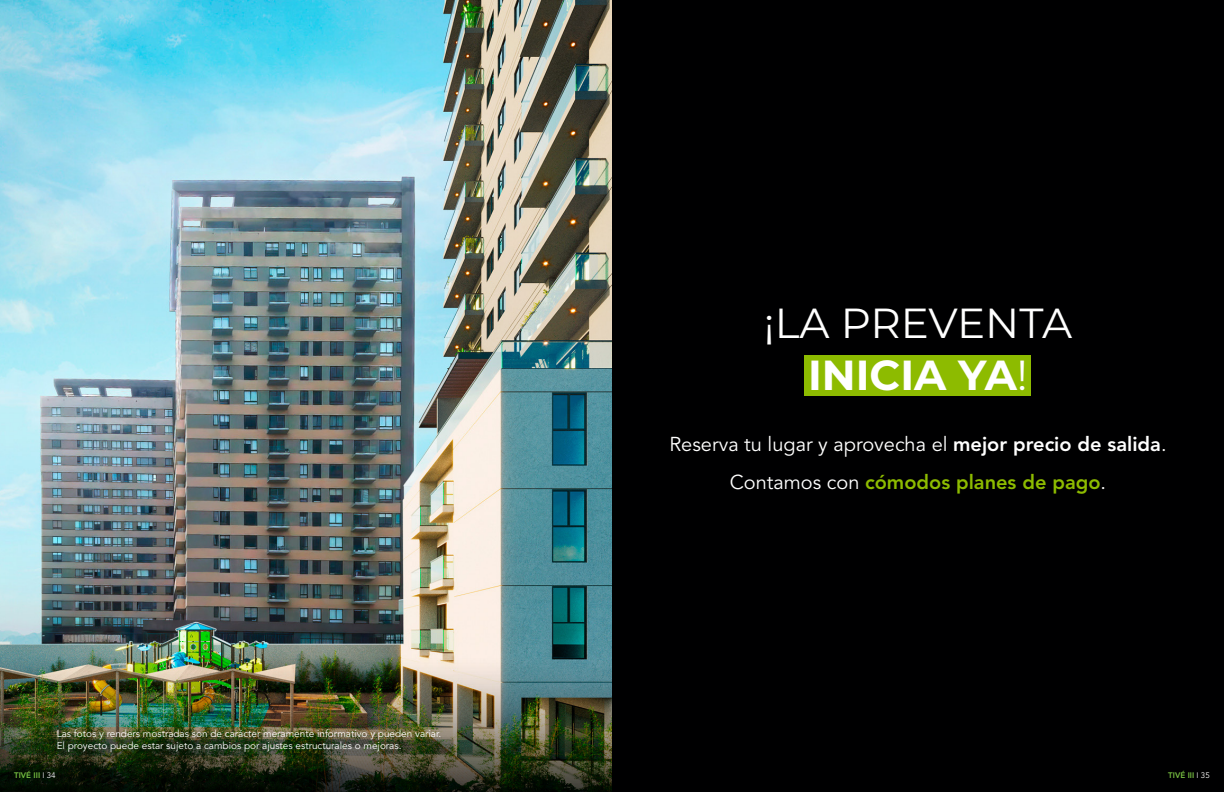
<style>
.page{position:relative;width:1224px;height:792px;background:#fff}
.page>*{position:absolute;margin:0;border:0;box-sizing:border-box;transform-origin:0 0}
.t1{font:42px/52px "Montserrat";letter-spacing:-.005em;color:#fff;text-align:center}
.t2{font:20px/38px "Avenir LT Std";color:#fff;text-align:center}
.t3{font:10px/12px "Avenir LT Std";color:#fff}
.t4{font:800 8px "Avenir LT Std";color:#78c042}
.s1{font-weight:700}
.s2{font-weight:800}
.s3{font-weight:800;color:#8dbb00}
.s4{font-weight:300;color:#fff}
.s5{font-weight:400;color:#fff}
</style>
<div class="page">
<img style="left:0;top:0;width:612px;height:654px">
<img style="left:0;top:654px;width:612px;height:138px">
<div style="left:612px;top:0;width:612px;height:792px;background:#000001"></div>
<div style="left:804px;top:355px;width:227px;height:41px;background:#8dbb00"></div>
<h1 class="t1" style="left:764px;top:296px;width:310px">¡LA PREVENTA<br><span class="s1">INICIA YA</span>!</h1>
<p class="t3" style="left:57px;top:728px;width:386px">Las fotos y renders mostradas son de carácter meramente informativo y pueden variar.<br>El proyecto puede estar sujeto a cambios por ajustes estructurales o mejoras.</p>
<h2 class="t2" style="left:669px;top:426px;width:499px">Reserva tu lugar y aprovecha el <span class="s2">mejor precio de salida</span>.<br>Contamos con <span class="s3">cómodos planes de pago</span>.</h2>
<p class="t4" style="left:14px;top:770px;width:43px">TIVÉ III <span class="s4">I</span> <span class="s5">34</span></p>
<p class="t4" style="left:1168px;top:770px;width:43px">TIVÉ III <span class="s4">I</span> <span class="s5">35</span></p>
</div>
